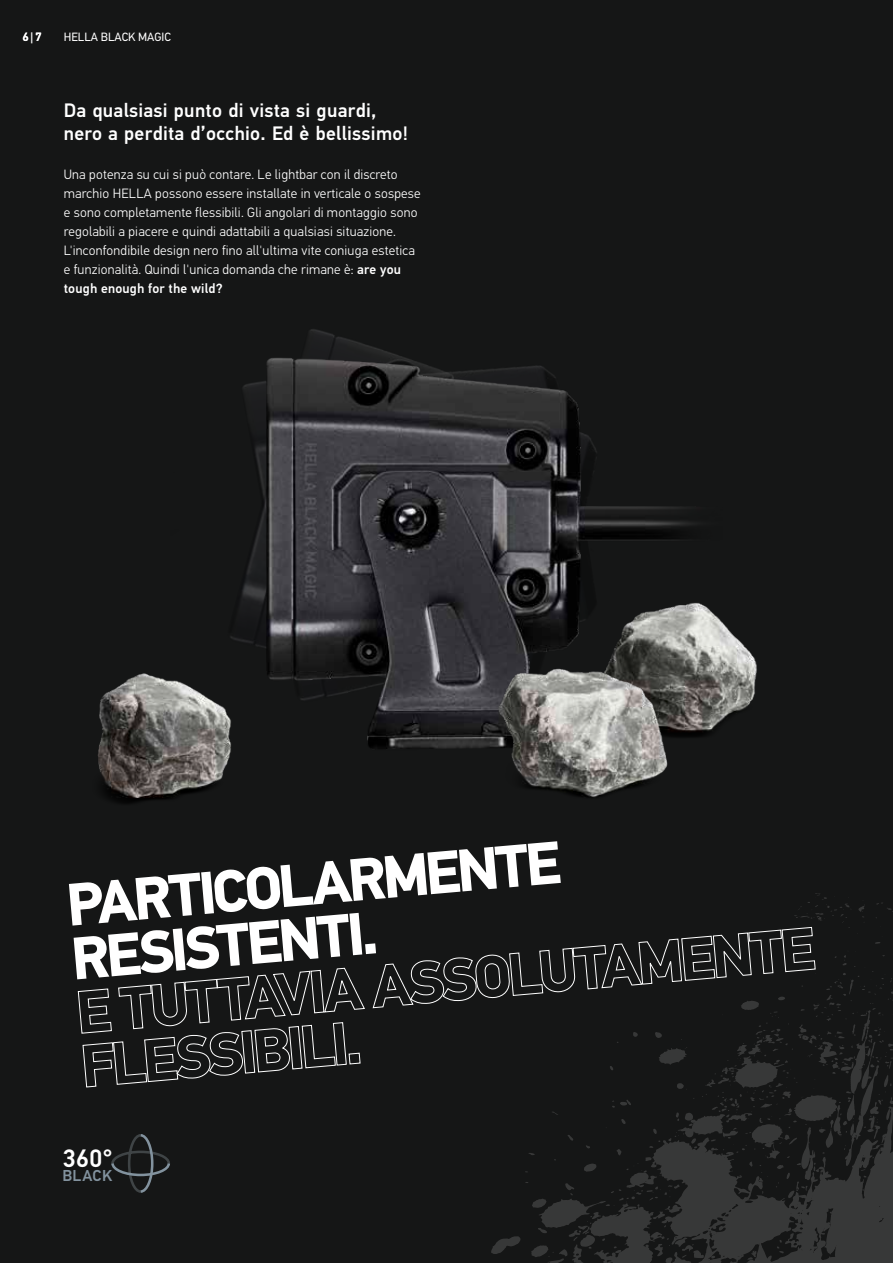
<style>
.page{position:relative;width:893px;height:1263px;background:#151616}
.page>*{position:absolute;margin:0;border:0;box-sizing:border-box;transform-origin:0 0}
.t1{font:700 60px/54px "Hella DIN Universal";color:#fff}
.t2{font:500 25.2px "Hella DIN Universal";color:#fff}
.t3{font:500 19.5px/23.4px "Hella DIN Universal";letter-spacing:.015em;color:#fff}
.t4{font:500 15.9px "Hella DIN Universal";letter-spacing:.02em;color:#82929e}
.t5{font:300 13.5px/19.2px "Hella DIN Universal";letter-spacing:.015em;color:#fff}
.t6{font:12px "Hella DIN Universal";color:#fff}
.t7{font:500 12px "Hella DIN Universal";color:#fff}
.s1{font-weight:500}
</style>
<div class="page">
<svg style="left:111px;top:1134px;width:59px;height:59px"></svg>
<img style="left:231px;top:329px;width:463px;height:420px">
<img style="left:584px;top:596px;width:173px;height:153px">
<img style="left:471px;top:657px;width:222px;height:141px">
<img style="left:98px;top:662px;width:153px;height:142px">
<svg style="left:491px;top:996px;width:402px;height:267px"></svg>
<p class="t7" style="left:22px;top:29px;width:21px">6|7</p>
<p class="t6" style="left:64px;top:30px;width:109px">HELLA BLACK MAGIC</p>
<h3 class="t3" style="left:64px;top:100px;width:346px">Da qualsiasi punto di vista si guardi, nero a perdita d’occhio. Ed è bellissimo!</h3>
<p class="t5" style="left:64px;top:165px;width:358px">Una potenza su cui si può contare. Le lightbar con il discreto marchio HELLA possono essere installate in verticale o sospese e sono completamente flessibili. Gli angolari di montaggio sono regolabili a piacere e quindi adattabili a qualsiasi situazione.<br>L'inconfondibile design nero fino all'ultima vite coniuga estetica e funzionalità. Quindi l'unica domanda che rimane è: <span class="s1">are you tough enough for the wild?</span></p>
<h1 class="t1" style="left:65px;top:882px;width:743px;rotate:-5deg">PARTICOLARMENTE<br>RESISTENTI.<br>E TUTTAVIA ASSOLUTAMENTE<br>FLESSIBILI.</h1>
<h2 class="t2" style="left:63px;top:1142px;width:52px">360°</h2>
<p class="t4" style="left:63px;top:1166px;width:51px">BLACK</p>
</div>
